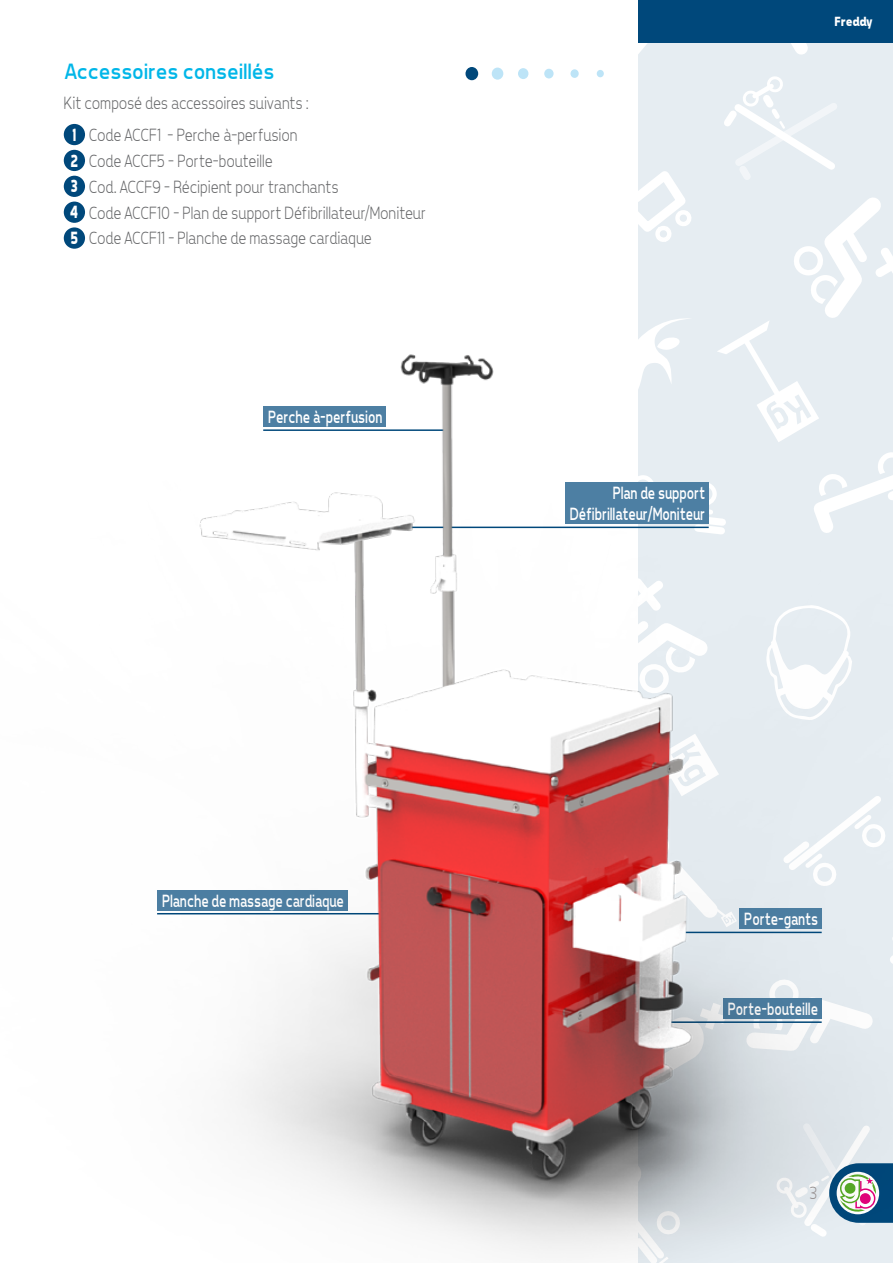
<style>
.page{position:relative;width:893px;height:1263px;background:#fff}
.page>*{position:absolute;margin:0;border:0;box-sizing:border-box;transform-origin:0 0}
.t1{font:22.5px "Tepeno Sans";color:#00b6e8}
.t2{font:300 18px/26px "Tepeno Sans";color:#646567;text-align:center;scale:.9 1}
.t3{font:18px/21px "Tepeno Sans";color:#fff;text-align:right;scale:.8 1}
.t4{font:300 18px "Tepeno Sans";color:#989191;scale:.9 1}
.t5{font:700 13.5px "Tepeno Sans";letter-spacing:-.02em;color:#fff}
.s1{font-weight:700;color:#fff}
</style>
<div class="page">
<div style="left:638px;top:0;width:255px;height:1263px;background:#e6edf2"></div>
<svg style="left:791px;top:43px;width:17px;height:12px"></svg>
<svg style="left:638px;top:171px;width:54px;height:71px"></svg>
<svg style="left:638px;top:43px;width:9px;height:11px"></svg>
<svg style="left:724px;top:76px;width:169px;height:233px"></svg>
<div style="left:638px;top:0;width:255px;height:43px;background:#00487b"></div>
<div style="left:597px;top:70px;width:7px;height:7px;background:#bde4f7;border-radius:50%"></div>
<div style="left:570px;top:69px;width:9px;height:9px;background:#bde4f7;border-radius:50%"></div>
<div style="left:544px;top:69px;width:10px;height:10px;background:#bde4f7;border-radius:50%"></div>
<div style="left:518px;top:68px;width:10px;height:11px;background:#bde4f7;border-radius:50%"></div>
<div style="left:492px;top:67px;width:11px;height:13px;background:#bde4f7;border-radius:50%"></div>
<div style="left:465px;top:67px;width:13px;height:13px;background:#00487b;border-radius:50%"></div>
<div style="left:64px;top:124px;width:21px;height:21px;background:#00487b;border-radius:50%"></div>
<div style="left:64px;top:150px;width:21px;height:21px;background:#00487b;border-radius:50%"></div>
<div style="left:64px;top:176px;width:21px;height:21px;background:#00487b;border-radius:50%"></div>
<div style="left:64px;top:202px;width:21px;height:21px;background:#00487b;border-radius:50%"></div>
<div style="left:64px;top:227px;width:21px;height:22px;background:#00487b;border-radius:50%"></div>
<img style="left:157px;top:309px;width:736px;height:954px">
<p class="t1" style="left:64px;top:58px;width:211px">Accessoires conseillés</p>
<p class="t2" style="left:64px;top:86px;width:273px;line-height:32.2px">Kit composé des accessoires suivants :<br><span class="s1">1</span> Code ACCF1 - Perche à-perfusion</p>
<p class="t2" style="left:69px;top:147px;width:397px;text-align:left"><span class="s1">2</span> Code ACCF5 - Porte-bouteille<br><span class="s1">3</span> Cod. ACCF9 - Récipient pour tranchants<br><span class="s1">4</span> Code ACCF10 - Plan de support Défibrillateur/Moniteur <span class="s1">5</span> Code ACCF11 - Planche de massage cardiaque</p>
<p class="t3" style="left:267px;top:406px;width:144px">Perche à-perfusion</p>
<p class="t5" style="left:834px;top:13px;width:39px">Freddy</p>
<p class="t3" style="left:569px;top:482px;width:171px">Plan de support<br>Défibrillateur/Moniteur</p>
<p class="t3" style="left:161px;top:890px;width:229px">Planche de massage cardiaque</p>
<p class="t3" style="left:744px;top:908px;width:94px">Porte-gants</p>
<p class="t3" style="left:727px;top:998px;width:114px">Porte-bouteille</p>
<p class="t4" style="left:808px;top:1182px;width:10px">3</p>
</div>
